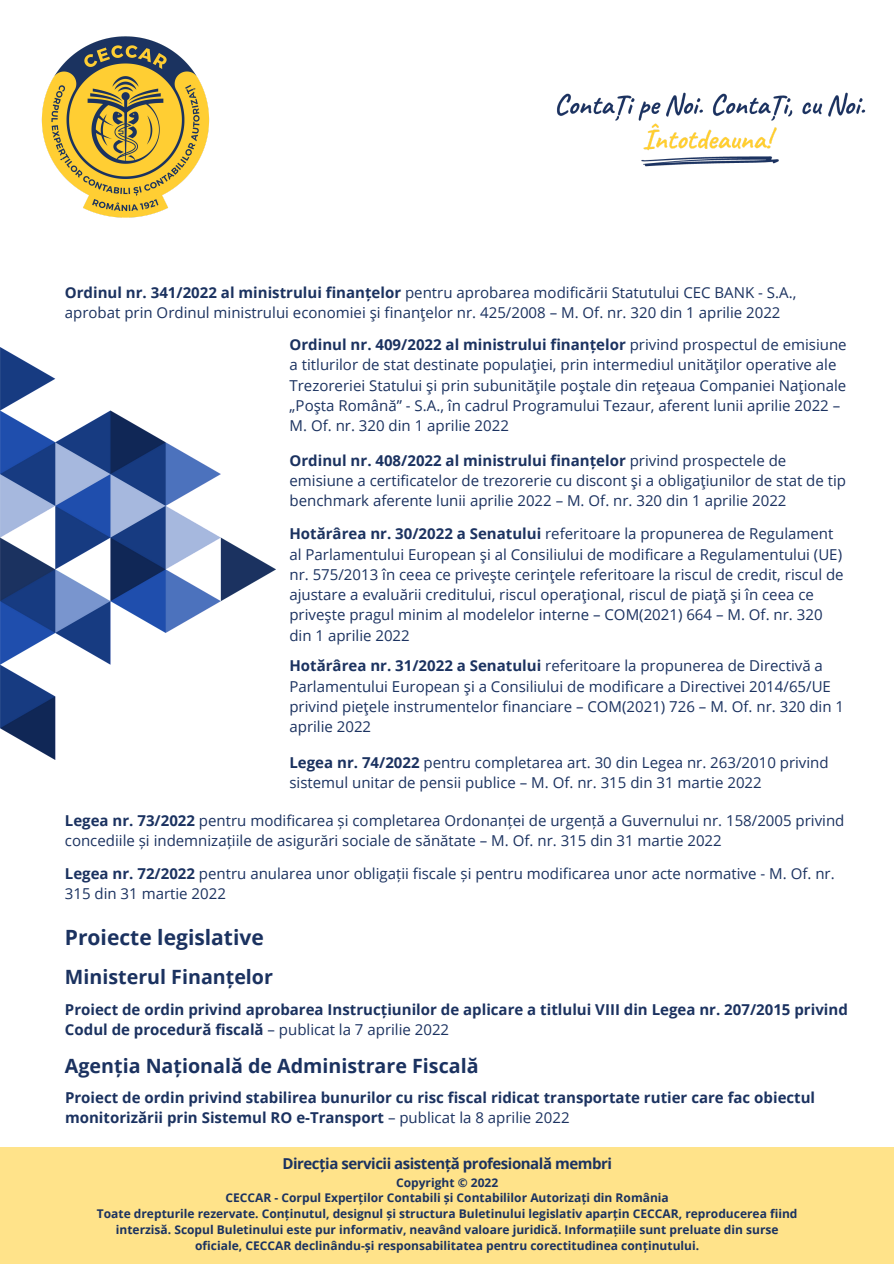
<style>
.page{position:relative;width:894px;height:1264px;background:#fff}
.page>*{position:absolute;margin:0;border:0;box-sizing:border-box;transform-origin:0 0}
.t1{font:700 21px "Open Sans";color:#1b3260}
.t2{font:700 19.65px "Open Sans";color:#1b3260}
.t3{font:15px/20.2px "Open Sans";color:#1b3260}
.t4{font:700 15px/20.2px "Open Sans";color:#1b3260}
.t5{font:700 15px "Open Sans";letter-spacing:-.03em;color:#1b3260}
.t6{font:700 12px/15.8px "Open Sans";color:#1b3260;text-align:center}
.s1{font-weight:700}
.s2{font-weight:400}
</style>
<div class="page">
<img style="left:41px;top:37px;width:168px;height:180px">
<img style="left:557px;top:92px;width:309px;height:75px">
<img style="left:0;top:347px;width:276px;height:412px">
<div style="left:0;top:1146px;width:893px;height:117px;background:#ffe38a"></div>
<p class="t3" style="left:65px;top:282px;width:732px"><span class="s1">Ordinul nr. 341/2022 al ministrului finanțelor</span> pentru aprobarea modificării Statutului CEC BANK - S.A., aprobat prin Ordinul ministrului economiei şi finanţelor nr. 425/2008 – M. Of. nr. 320 din 1 aprilie 2022</p>
<p class="t3" style="left:289px;top:334px;width:558px"><span class="s1">Ordinul nr. 409/2022 al ministrului finanțelor</span> privind prospectul de emisiune a titlurilor de stat destinate populaţiei, prin intermediul unităţilor operative ale Trezoreriei Statului şi prin subunităţile poştale din reţeaua Companiei Naţionale „Poşta Română” - S.A., în cadrul Programului Tezaur, aferent lunii aprilie 2022 – M. Of. nr. 320 din 1 aprilie 2022</p>
<p class="t3" style="left:289px;top:449px;width:558px"><span class="s1">Ordinul nr. 408/2022 al ministrului finanțelor</span> privind prospectele de emisiune a certificatelor de trezorerie cu discont şi a obligaţiunilor de stat de tip benchmark aferente lunii aprilie 2022 – M. Of. nr. 320 din 1 aprilie 2022</p>
<p class="t3" style="left:289px;top:523px;width:555px"><span class="s1">Hotărârea nr. 30/2022 a Senatului</span> referitoare la propunerea de Regulament al Parlamentului European şi al Consiliului de modificare a Regulamentului (UE) nr. 575/2013 în ceea ce priveşte cerinţele referitoare la riscul de credit, riscul de ajustare a evaluării creditului, riscul operaţional, riscul de piaţă şi în ceea ce priveşte pragul minim al modelelor interne – COM(2021) 664 – M. Of. nr. 320 din 1 aprilie 2022</p>
<p class="t3" style="left:289px;top:655px;width:556px"><span class="s1">Hotărârea nr. 31/2022 a Senatului</span> referitoare la propunerea de Directivă a Parlamentului European şi a Consiliului de modificare a Directivei 2014/65/UE privind pieţele instrumentelor financiare – COM(2021) 726 – M. Of. nr. 320 din 1 aprilie 2022</p>
<p class="t3" style="left:289px;top:752px;width:540px"><span class="s1">Legea nr. 74/2022</span> pentru completarea art. 30 din Legea nr. 263/2010 privind sistemul unitar de pensii publice – M. Of. nr. 315 din 31 martie 2022</p>
<p class="t3" style="left:65px;top:809px;width:780px"><span class="s1">Legea nr. 73/2022</span> pentru modificarea și completarea Ordonanței de urgență a Guvernului nr. 158/2005 privind concediile și indemnizațiile de asigurări sociale de sănătate – M. Of. nr. 315 din 31 martie 2022</p>
<p class="t3" style="left:65px;top:863px;width:771px"><span class="s1">Legea nr. 72/2022</span> pentru anularea unor obligații fiscale și pentru modificarea unor acte normative - M. Of. nr.<br>315 din 31 martie 2022</p>
<p class="t1" style="left:65px;top:922px;width:200px">Proiecte legislative</p>
<p class="t2" style="left:65px;top:962px;width:209px">Ministerul Finanțelor</p>
<p class="t4" style="left:65px;top:999px;width:784px">Proiect de ordin privind aprobarea Instrucțiunilor de aplicare a titlului VIII din Legea nr. 207/2015 privind<br>Codul de procedură fiscală <span class="s2">– publicat la 7 aprilie 2022</span></p>
<p class="t2" style="left:65px;top:1051px;width:415px">Agenția Națională de Administrare Fiscală</p>
<p class="t4" style="left:65px;top:1086px;width:751px">Proiect de ordin privind stabilirea bunurilor cu risc fiscal ridicat transportate rutier care fac obiectul monitorizării prin Sistemul RO e-Transport <span class="s2">– publicat la 8 aprilie 2022</span></p>
<p class="t5" style="left:282px;top:1152px;width:331px">Direcția servicii asistență profesională membri</p>
<p class="t6" style="left:396px;top:1173px;width:104px">Copyright © 2022</p>
<p class="t6" style="left:225px;top:1189px;width:444px">CECCAR - Corpul Experților Contabili și Contabililor Autorizați din România</p>
<p class="t6" style="left:97px;top:1205px;width:702px">Toate drepturile rezervate. Conținutul, designul și structura Buletinului legislativ aparțin CECCAR, reproducerea fiind interzisă. Scopul Buletinului este pur informativ, neavând valoare juridică. Informațiile sunt preluate din surse oficiale, CECCAR declinându-și responsabilitatea pentru corectitudinea conținutului.</p>
</div>
